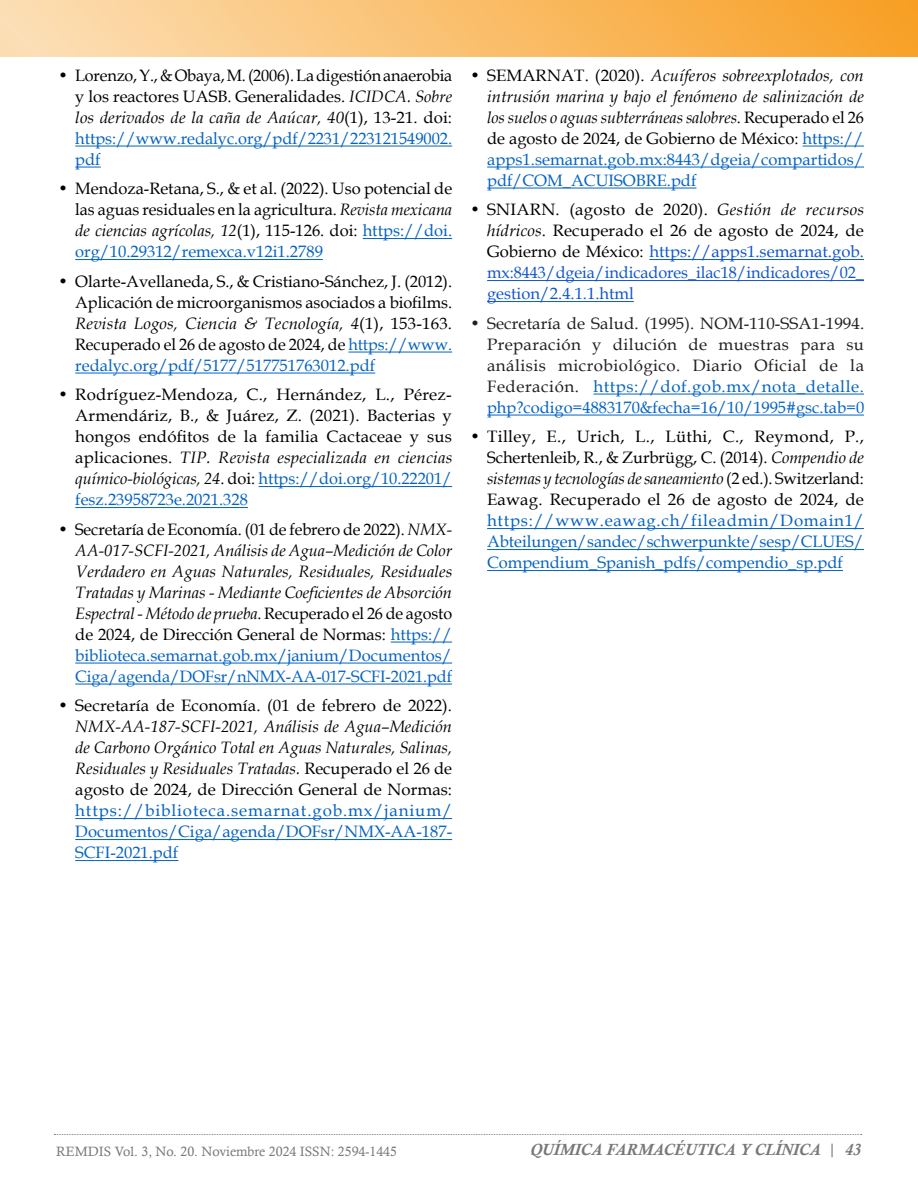
<style>
.page{position:relative;width:918px;height:1188px;background:#fff}
.page>*{position:absolute;margin:0;border:0;box-sizing:border-box;transform-origin:0 0}
.t1{font:16.5px/21px "Book Antiqua";color:#000;text-align:justify}
.t2{font:italic 16.5px/21px "Book Antiqua";color:#000;text-align:justify}
.t3{font:16.5px/21px "Book Antiqua";color:#231f20;text-align:justify}
.t4{font:16.5px/21px "Book Antiqua";letter-spacing:-.005em;color:#15c;text-align:justify}
.t5{font:italic 700 16.5px "Calisto";color:#76787b}
.t6{font:13.5px "Calisto";color:#76787b}
.s1{font-style:italic}
.s2{color:#0563c1}
.s3{font-style:normal}
.s4{font-style:normal;color:#0563c1}
.s5{color:#000}
.s6{font-style:italic;color:#000}
.s7{font-weight:400;font-style:normal}
</style>
<div class="page">
<svg style="left:54px;top:1134px;width:808px;height:1px"></svg>
<hr style="left:75px;top:146px;width:377px;height:1px;background:#0563c1">
<svg style="left:75px;top:167px;width:26px;height:1px"></svg>
<hr style="left:363px;top:238px;width:89px;height:1px;background:#0563c1">
<hr style="left:75px;top:259px;width:248px;height:1px;background:#0563c1">
<hr style="left:348px;top:352px;width:104px;height:1px;background:#0563c1">
<hr style="left:75px;top:373px;width:300px;height:1px;background:#0563c1">
<hr style="left:259px;top:486px;width:193px;height:1px;background:#0563c1">
<hr style="left:75px;top:507px;width:173px;height:1px;background:#0563c1">
<hr style="left:391px;top:642px;width:61px;height:1px;background:#0563c1">
<hr style="left:75px;top:663px;width:377px;height:1px;background:#0563c1">
<hr style="left:75px;top:684px;width:377px;height:1px;background:#0563c1">
<hr style="left:75px;top:818px;width:377px;height:1px;background:#0563c1">
<hr style="left:75px;top:839px;width:377px;height:1px;background:#0563c1">
<hr style="left:75px;top:860px;width:103px;height:1px;background:#0563c1">
<hr style="left:803px;top:146px;width:61px;height:1px;background:#0563c1">
<hr style="left:487px;top:167px;width:377px;height:1px;background:#0563c1">
<hr style="left:487px;top:188px;width:209px;height:1px;background:#0563c1">
<hr style="left:649px;top:259px;width:215px;height:1px;background:#15c">
<hr style="left:487px;top:280px;width:377px;height:1px;background:#15c">
<hr style="left:487px;top:301px;width:147px;height:1px;background:#15c">
<hr style="left:593px;top:394px;width:271px;height:1px;background:#0563c1">
<hr style="left:487px;top:415px;width:377px;height:1px;background:#0563c1">
<hr style="left:487px;top:528px;width:377px;height:1px;background:#0563c1">
<hr style="left:487px;top:549px;width:377px;height:1px;background:#0563c1">
<hr style="left:487px;top:570px;width:356px;height:1px;background:#0563c1">
<svg style="left:0;top:0;width:918px;height:57px;background:#fabf6e"></svg>
<p class="t1" style="left:75px;top:64px;width:379px;text-indent:-17px">• Lorenzo, Y., &amp; Obaya, M. (2006). La digestión anaerobia y los reactores UASB. Generalidades. <span class="s1">ICIDCA. Sobre los derivados de la caña de Aaúcar, 40</span>(1), 13-21. doi: <span class="s2">https://www.redalyc.org/pdf/2231/223121549002. pdf</span></p>
<p class="t1" style="left:75px;top:178px;width:379px;text-indent:-17px">• Mendoza-Retana, S., &amp; et al. (2022). Uso potencial de las aguas residuales en la agricultura. <span class="s1">Revista mexicana de ciencias agrícolas, 12</span>(1), 115-126. doi: <span class="s2">https://doi. org/10.29312/remexca.v12i1.2789</span></p>
<p class="t1" style="left:75px;top:270px;width:378px;text-indent:-17px">• Olarte-Avellaneda, S., &amp; Cristiano-Sánchez, J. (2012).<br>Aplicación de microorganismos asociados a biofilms.<br><span class="s1">Revista Logos, Ciencia &amp; Tecnología, 4</span>(1), 153-163.<br>Recuperado el 26 de agosto de 2024, de <span class="s2">https://www. redalyc.org/pdf/5177/517751763012.pdf</span></p>
<p class="t1" style="left:75px;top:384px;width:378px;text-indent:-17px">• Rodríguez-Mendoza, C., Hernández, L., Pérez-Armendáriz, B., &amp; Juárez, Z. (2021). Bacterias y hongos endófitos de la familia Cactaceae y sus aplicaciones. <span class="s1">TIP. Revista especializada en ciencias químico-biológicas, 24</span>. doi: <span class="s2">https://doi.org/10.22201/ fesz.23958723e.2021.328</span></p>
<p class="t2" style="left:75px;top:518px;width:378px;text-indent:-17px"><span class="s3">• Secretaría de Economía. (01 de febrero de 2022).</span> NMX-AA-017-SCFI-2021, Análisis de Agua–Medición de Color Verdadero en Aguas Naturales, Residuales, Residuales Tratadas y Marinas - Mediante Coeficientes de Absorción Espectral - Método de prueba<span class="s3">. Recuperado el 26 de agosto de 2024, de Dirección General de Normas:</span> <span class="s4">https:// biblioteca.semarnat.gob.mx/janium/Documentos/ Ciga/agenda/DOFsr/nNMX-AA-017-SCFI-2021.pdf</span></p>
<p class="t2" style="left:75px;top:695px;width:379px;text-indent:-17px"><span class="s3">• Secretaría de Economía. (01 de febrero de 2022).<br></span>NMX-AA-187-SCFI-2021, Análisis de Agua–Medición de Carbono Orgánico Total en Aguas Naturales, Salinas, Residuales y Residuales Tratadas. <span class="s3">Recuperado el 26 de agosto de 2024, de Dirección General de Normas: </span><span class="s4">https://biblioteca.semarnat.gob.mx/janium/ Documentos/Ciga/agenda/DOFsr/NMX-AA-187- SCFI-2021.pdf</span></p>
<p class="t2" style="left:487px;top:64px;width:378px;text-indent:-17px"><span class="s3">• SEMARNAT. (2020).</span> Acuíferos sobreexplotados, con intrusión marina y bajo el fenómeno de salinización de los suelos o aguas subterráneas salobres<span class="s3">. Recuperado el 26 de agosto de 2024, de Gobierno de México:</span> <span class="s4">https:// apps1.semarnat.gob.mx:8443/dgeia/compartidos/ pdf/COM_ACUISOBRE.pdf</span></p>
<p class="t4" style="left:487px;top:199px;width:378px;text-indent:-17px"><span class="s5">• SNIARN. (agosto de 2020).</span> <span class="s6">Gestión de recursos hídricos</span><span class="s5">. Recuperado el 26 de agosto de 2024, de Gobierno de México:</span> https://apps1.semarnat.gob. mx:8443/dgeia/indicadores_ilac18/indicadores/02_ gestion/2.4.1.1.html</p>
<p class="t3" style="left:487px;top:312px;width:379px;text-indent:-17px">• Secretaría de Salud. (1995). NOM-110-SSA1-1994.<br>Preparación y dilución de muestras para su análisis microbiológico. Diario Oficial de la Federación. <span class="s2">https://dof.gob.mx/nota_detalle. php?codigo=4883170&amp;fecha=16/10/1995#gsc.tab=0</span></p>
<p class="t1" style="left:487px;top:426px;width:379px;text-indent:-17px">• Tilley, E., Urich, L., Lüthi, C., Reymond, P., Schertenleib, R., &amp; Zurbrügg, C. (2014). <span class="s1">Compendio de sistemas y tecnologías de saneamiento</span> (2 ed.). Switzerland:<br>Eawag. Recuperado el 26 de agosto de 2024, de <span class="s2">https://www.eawag.ch/fileadmin/Domain1/ Abteilungen/sandec/schwerpunkte/sesp/CLUES/ Compendium_Spanish_pdfs/compendio_sp.pdf</span></p>
<p class="t6" style="left:56px;top:1144px;width:342px">REMDIS Vol. 3, No. 20. Noviembre 2024 ISSN: 2594-1445</p>
<p class="t5" style="left:530px;top:1140px;width:332px">QUÍMICA FARMACÉUTICA Y CLÍNICA <span class="s7">|</span> 43</p>
</div>
